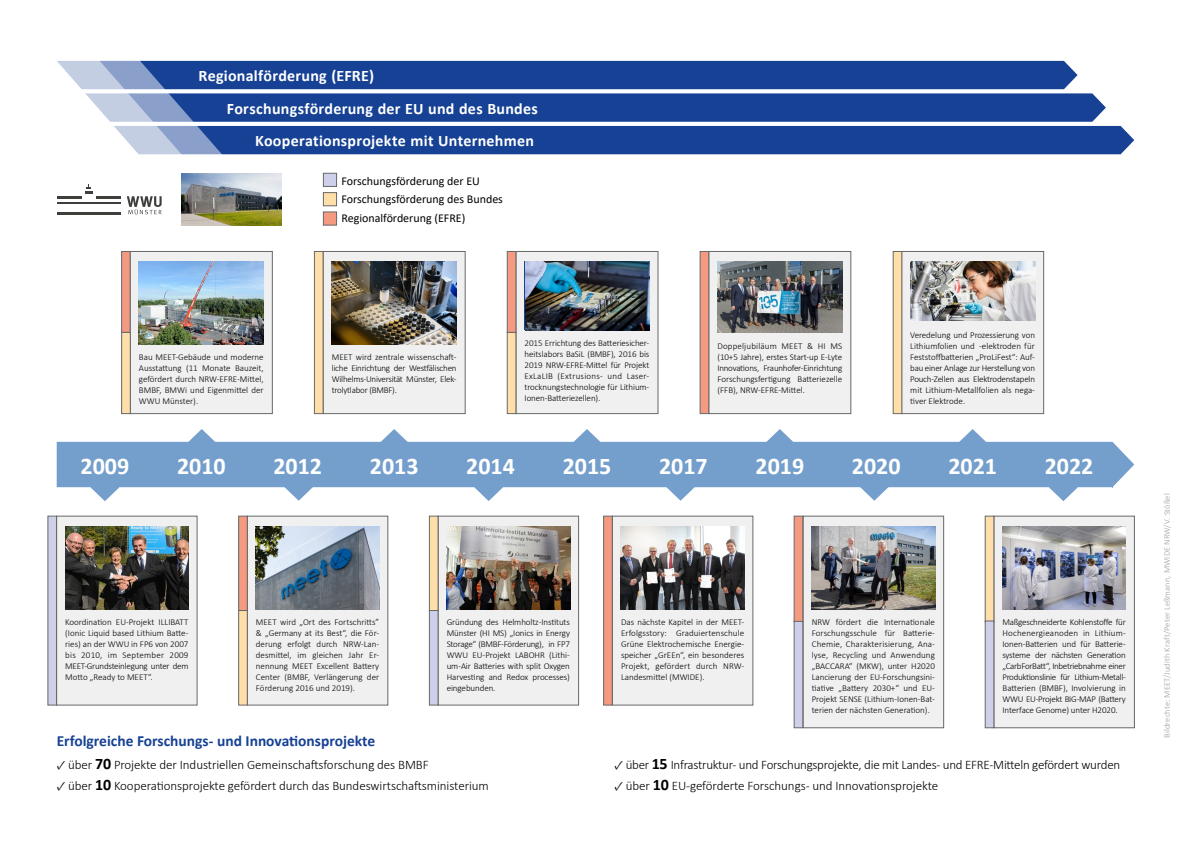
<style>
.page{position:relative;width:1191px;height:842px;background:#fff}
.page>*{position:absolute;margin:0;border:0;box-sizing:border-box;transform-origin:0 0}
.t1{font:700 24px "Calibri";color:#fff}
.t2{font:700 16px "Calibri";letter-spacing:.015em;color:#fff}
.t3{font:700 15.5px "Calibri";color:#164194}
.t4{font:300 13px "Calibri";letter-spacing:-.005em;color:#000}
.t5{font:12px/18.6px "Calibri";color:#000}
.t6{font:300 9px/11px "Calibri";letter-spacing:-.01em;color:#000;text-align:justify}
.t7{font:300 8.5px "Calibri";letter-spacing:.01em;color:#9d9d9c}
.s1{font-family:"Minion Pro";font-weight:400}
.s2{font-weight:700;font-size:16px}
</style>
<div class="page">
<svg style="left:57px;top:60px;width:1077px;height:95px;background:#4768aa"></svg>
<div style="left:57px;top:442px;width:1055px;height:45px;background:#749ecb"></div>
<svg style="left:1112px;top:441px;width:23px;height:47px"></svg>
<svg style="left:573px;top:429px;width:28px;height:22px"></svg>
<svg style="left:91px;top:479px;width:28px;height:22px"></svg>
<svg style="left:765px;top:429px;width:29px;height:22px"></svg>
<svg style="left:380px;top:429px;width:28px;height:22px"></svg>
<svg style="left:188px;top:429px;width:28px;height:22px"></svg>
<svg style="left:958px;top:429px;width:28px;height:22px"></svg>
<svg style="left:284px;top:479px;width:29px;height:22px"></svg>
<svg style="left:474px;top:479px;width:29px;height:22px"></svg>
<svg style="left:666px;top:479px;width:28px;height:22px"></svg>
<svg style="left:860px;top:479px;width:28px;height:22px"></svg>
<svg style="left:1049px;top:479px;width:28px;height:22px"></svg>
<div style="left:323px;top:173px;width:14px;height:14px;background:#ced0ea;border:1px solid #686868"></div>
<div style="left:323px;top:192px;width:14px;height:14px;background:#fedea9;border:1px solid #686868"></div>
<div style="left:323px;top:212px;width:14px;height:13px;background:#f39a80;border:1px solid #686868"></div>
<img style="left:181px;top:173px;width:100px;height:52px">
<svg style="left:127px;top:196px;width:35px;height:18px"></svg>
<svg style="left:85px;top:184px;width:7px;height:10px"></svg>
<hr style="left:57px;top:196px;width:24px;height:3px;background:#3e3e3b">
<hr style="left:96px;top:196px;width:25px;height:3px;background:#3e3e3b">
<hr style="left:57px;top:203px;width:64px;height:1px;background:#3e3e3b">
<hr style="left:57px;top:212px;width:64px;height:2px;background:#3e3e3b">
<img style="left:121px;top:251px;width:152px;height:163px">
<img style="left:314px;top:251px;width:151px;height:163px">
<img style="left:507px;top:251px;width:151px;height:163px">
<svg style="left:700px;top:251px;width:151px;height:163px"></svg>
<svg style="left:893px;top:251px;width:151px;height:163px"></svg>
<img style="left:48px;top:516px;width:149px;height:189px">
<svg style="left:238px;top:516px;width:150px;height:189px"></svg>
<img style="left:429px;top:516px;width:150px;height:189px">
<svg style="left:603px;top:516px;width:150px;height:189px"></svg>
<img style="left:794px;top:516px;width:150px;height:212px">
<svg style="left:985px;top:516px;width:149px;height:212px"></svg>
<h2 class="t2" style="left:198px;top:64px;width:177px">Regionalförderung (EFRE)</h2>
<h2 class="t2" style="left:227px;top:97px;width:312px">Forschungsförderung der EU und des Bundes</h2>
<h2 class="t2" style="left:255px;top:129px;width:280px">Kooperationsprojekte mit Unternehmen</h2>
<h3 class="t5" style="left:341px;top:171px;width:163px">Forschungsförderung der EU<br>Forschungsförderung des Bundes<br>Regionalförderung (EFRE)</h3>
<p class="t6" style="left:139px;top:352px;width:126px">Bau MEET-Gebäude und moderne Ausstattung (11 Monate Bauzeit, gefördert durch NRW-EFRE-Mittel, BMBF, BMWi und Eigenmittel der WWU Münster).</p>
<p class="t6" style="left:332px;top:352px;width:126px">MEET wird zentrale wissenschaft&shy;liche Einrichtung der Westfälischen Wilhelms-Universität Münster, Elek&shy;trolytlabor (BMBF).</p>
<p class="t6" style="left:524px;top:338px;width:126px">2015 Errichtung des Batteriesicher&shy;heitslabors BaSiL (BMBF), 2016 bis 2019 NRW-EFRE-Mittel für Projekt ExLaLIB (Extrusions- und Laser&shy;trocknungstechnologie für Lithium-Ionen-Batteriezellen).</p>
<p class="t6" style="left:717px;top:340px;width:126px">Doppeljubiläum MEET &amp; HI MS (10+5 Jahre), erstes Start-up E-Lyte Innovations, Fraunhofer-Einrichtung Forschungsfertigung Batteriezelle (FFB), NRW-EFRE-Mittel.</p>
<p class="t6" style="left:910px;top:329px;width:126px">Veredelung und Prozessierung von Lithiumfolien und -elektroden für Feststoffbatterien „ProLiFest“: Auf&shy;bau einer Anlage zur Herstellung von Pouch-Zellen aus Elektrodenstapeln mit Lithium-Metallfolien als nega&shy;tiver Elektrode.</p>
<h1 class="t1" style="left:81px;top:449px;width:50px">2009</h1>
<h1 class="t1" style="left:177px;top:449px;width:50px">2010</h1>
<h1 class="t1" style="left:273px;top:449px;width:50px">2012</h1>
<h1 class="t1" style="left:370px;top:449px;width:50px">2013</h1>
<h1 class="t1" style="left:466px;top:449px;width:50px">2014</h1>
<h1 class="t1" style="left:562px;top:449px;width:50px">2015</h1>
<h1 class="t1" style="left:659px;top:449px;width:50px">2017</h1>
<h1 class="t1" style="left:755px;top:449px;width:50px">2019</h1>
<h1 class="t1" style="left:852px;top:449px;width:50px">2020</h1>
<h1 class="t1" style="left:948px;top:449px;width:50px">2021</h1>
<h1 class="t1" style="left:1044px;top:449px;width:50px">2022</h1>
<p class="t6" style="left:65px;top:616px;width:125px">Koordination EU-Projekt ILLIBATT (Ionic Liquid based Lithium Batte&shy;ries) an der WWU in FP6 von 2007 bis 2010, im September 2009<br>MEET-Grundsteinlegung unter dem Motto „Ready to MEET“.</p>
<p class="t6" style="left:256px;top:616px;width:125px">MEET wird „Ort des Fortschritts” &amp; „Germany at its Best“, die För&shy;derung erfolgt durch NRW-Lan&shy;desmittel, im gleichen Jahr Er&shy;nennung MEET Excellent Battery Center (BMBF, Verlängerung der Förderung 2016 und 2019).</p>
<p class="t6" style="left:447px;top:616px;width:125px">Gründung des Helmholtz-Instituts Münster (HI MS) „Ionics in Energy Storage“ (BMBF-Förderung), in FP7<br>WWU EU-Projekt LABOHR (Lithi&shy;um-Air Batteries with split Oxygen Harvesting and Redox processes) eingebunden.</p>
<h3 class="t3" style="left:57px;top:730px;width:320px">Erfolgreiche Forschungs- und Innovationsprojekte</h3>
<h3 class="t4" style="left:57px;top:757px;width:374px"><span class="s1">✓</span> über <span class="s2">70</span> Projekte der Industriellen Gemeinschaftsforschung des BMBF</h3>
<h3 class="t4" style="left:57px;top:778px;width:434px"><span class="s1">✓</span> über <span class="s2">10</span> Kooperationsprojekte gefördert durch das Bundeswirtschaftsministerium</h3>
<p class="t6" style="left:621px;top:616px;width:125px">Das nächste Kapitel in der MEET-Erfolgsstory: Graduiertenschule Grüne Elektrochemische Energie&shy;speicher „GrEEn“, ein besonderes Projekt, gefördert durch NRW-Landesmittel (MWIDE).</p>
<p class="t6" style="left:811px;top:616px;width:125px">NRW fördert die Internationale Forschungsschule für Batterie-Chemie, Charakterisierung, Ana&shy;lyse, Recycling und Anwendung „BACCARA“ (MKW), unter H2020<br>Lancierung der EU-Forschungsini&shy;tiative „Battery 2030+“ und EU-Projekt SENSE (Lithium-Ionen-Bat&shy;terien der nächsten Generation).</p>
<p class="t6" style="left:1002px;top:616px;width:125px">Maßgeschneiderte Kohlenstoffe für Hochenergieanoden in Lithium-Ionen-Batterien und für Batterie&shy;systeme der nächsten Generation „CarbForBatt“, Inbetriebnahme einer Produktionslinie für Lithium-Metall-Batterien (BMBF), Involvierung in WWU EU-Projekt BIG-MAP (Battery Interface Genome) unter H2020.</p>
<h3 class="t4" style="left:614px;top:757px;width:507px"><span class="s1">✓</span> über <span class="s2">15</span> Infrastruktur- und Forschungsprojekte, die mit Landes- und EFRE-Mitteln gefördert wurden</h3>
<h3 class="t4" style="left:614px;top:778px;width:325px"><span class="s1">✓</span> über <span class="s2">10</span> EU-geförderte Forschungs- und Innovationsprojekte</h3>
<p class="t7" style="left:1161px;top:738px;width:246px;rotate:-90deg">Bildrechte: MEET/Judith Kraft/Peter Leßmann, MWIDE NRW/V. Stößel</p>
</div>
